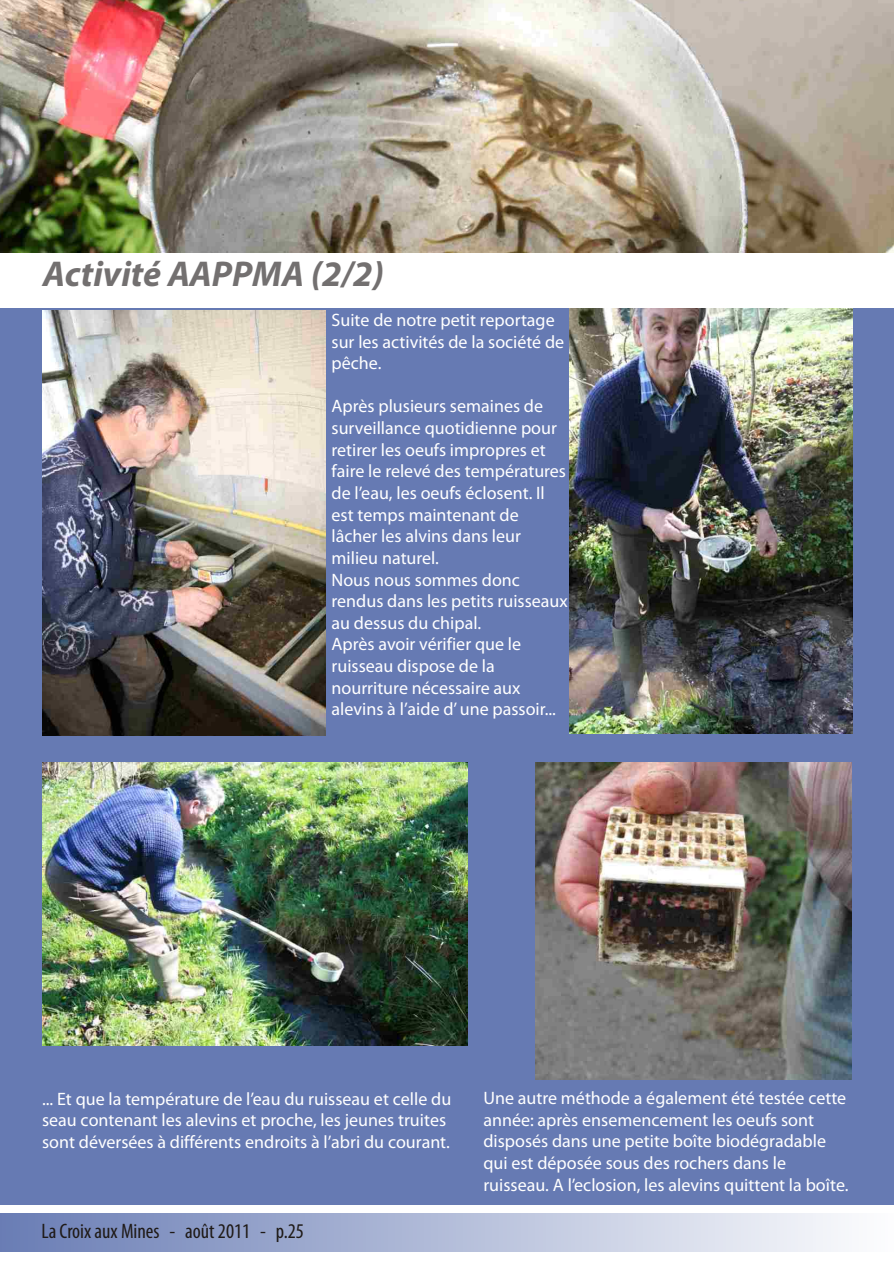
<style>
.page{position:relative;width:894px;height:1263px;background:#fff}
.page>*{position:absolute;margin:0;border:0;box-sizing:border-box;transform-origin:0 0}
.t1{font:italic 700 36px "Myriad Pro";color:#737070}
.t2{font:condensed 21px "Myriad Pro";color:#1f1a17}
.t3{font:18px/21.6px "Myriad Pro";color:#fff}
</style>
<div class="page">
<div style="left:0;top:309px;width:894px;height:461px;background:#667ab3"></div>
<div style="left:0;top:1214px;width:894px;height:38px;background:linear-gradient(to right,#697db5,#fdfdfe)"></div>
<div style="left:0;top:762px;width:894px;height:443px;background:#667ab3"></div>
<img style="left:0;top:0;width:894px;height:253px">
<img style="left:42px;top:311px;width:284px;height:425px">
<img style="left:569px;top:309px;width:284px;height:425px">
<img style="left:42px;top:762px;width:426px;height:283px">
<img style="left:536px;top:762px;width:315px;height:318px">
<h1 class="t1" style="left:43px;top:259px;width:343px">Activité AAPPMA (2/2)</h1>
<p class="t3" style="left:332px;top:311px;width:234px">Suite de notre petit reportage sur les activités de la société de pêche.</p>
<p class="t3" style="left:332px;top:397px;width:238px">Après plusieurs semaines de surveillance quotidienne pour retirer les oeufs impropres et faire le relevé des températures de l’eau, les oeufs éclosent. Il est temps maintenant de lâcher les alvins dans leur milieu naturel.<br>Nous nous sommes donc rendus dans les petits ruisseaux au dessus du chipal.<br>Après avoir vérifier que le ruisseau dispose de la nourriture nécessaire aux alevins à l’aide d’ une passoir...</p>
<p class="t3" style="left:42px;top:1089px;width:411px">... Et que la température de l’eau du ruisseau et celle du seau contenant les alevins et proche, les jeunes truites sont déversées à différents endroits à l’abri du courant.</p>
<p class="t3" style="left:483px;top:1089px;width:367px">Une autre méthode a également été testée cette année: après ensemencement les oeufs sont disposés dans une petite boîte biodégradable qui est déposée sous des rochers dans le ruisseau. A l’eclosion, les alevins quittent la boîte.</p>
<p class="t2" style="left:41px;top:1222px;width:264px">La Croix aux Mines - août 2011 - p.25</p>
</div>
